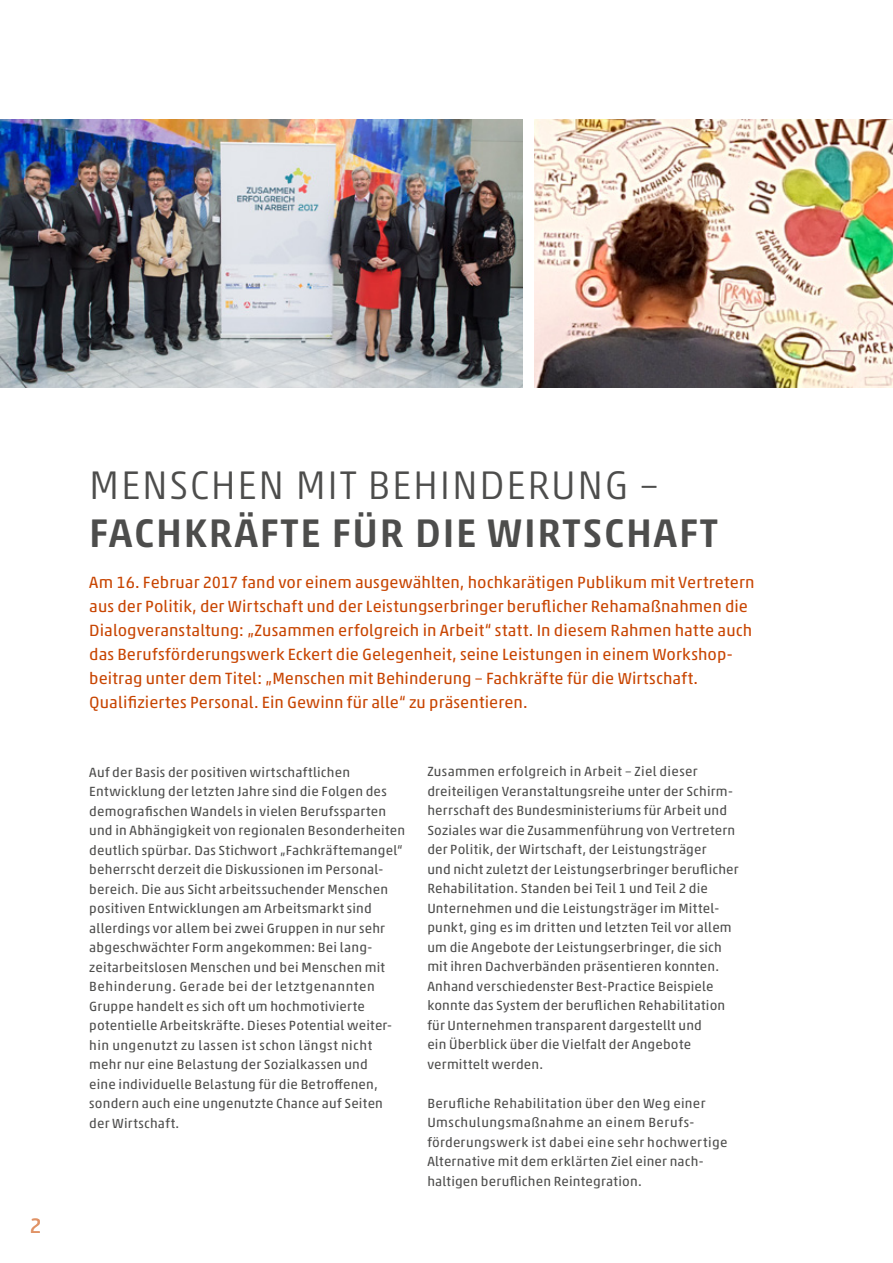
<style>
.page{position:relative;width:893px;height:1263px;background:#fff}
.page>*{position:absolute;margin:0;border:0;box-sizing:border-box;transform-origin:0 0}
.t1{font:500 40.5px "Akko Pro";letter-spacing:.04em;color:#4d4d4c}
.t2{font:300 40.5px "Akko Pro";letter-spacing:.04em;color:#4d4d4c}
.t3{font:21px "Akko Pro";color:#e09366}
.t4{font:16.5px/24px "Akko Pro";letter-spacing:.005em;color:#c84502}
.t5{font:13.5px/19.5px "Akko Pro";letter-spacing:.015em;color:#4d4d4c}
</style>
<div class="page">
<img style="left:534px;top:119px;width:359px;height:269px">
<img style="left:0;top:119px;width:523px;height:269px">
<h2 class="t3" style="left:30px;top:1213px;width:13px">2</h2>
<h1 class="t2" style="left:89px;top:461px;width:571px">MENSCHEN MIT BEHINDERUNG –</h1>
<h1 class="t1" style="left:89px;top:508px;width:630px">FACHKRÄFTE FÜR DIE WIRTSCHAFT</h1>
<p class="t4" style="left:89px;top:570px;width:667px">Am 16. Februar 2017 fand vor einem ausgewählten, hochkarätigen Publikum mit Vertretern aus der Politik, der Wirtschaft und der Leistungserbringer beruflicher Rehamaßnahmen die Dialogveranstaltung: „Zusammen erfolgreich in Arbeit“ statt. In diesem Rahmen hatte auch das Berufsförderungswerk Eckert die Gelegenheit, seine Leistungen in einem Workshop&shy;beitrag unter dem Titel: „Menschen mit Behinderung – Fachkräfte für die Wirtschaft.<br>Qualifiziertes Personal. Ein Gewinn für alle“ zu präsentieren.</p>
<p class="t5" style="left:89px;top:762px;width:317px">Auf der Basis der positiven wirtschaftlichen Entwicklung der letzten Jahre sind die Folgen des demografischen Wandels in vielen Berufssparten und in Abhängigkeit von regionalen Besonderheiten deutlich spürbar. Das Stichwort „Fachkräftemangel“ beherrscht derzeit die Diskussionen im Personal&shy;bereich. Die aus Sicht arbeitssuchender Menschen positiven Entwicklungen am Arbeitsmarkt sind allerdings vor allem bei zwei Gruppen in nur sehr abgeschwächter Form angekommen: Bei lang&shy;zeitarbeitslosen Menschen und bei Menschen mit Behinderung. Gerade bei der letztgenannten Gruppe handelt es sich oft um hochmotivierte potentielle Arbeitskräfte. Dieses Potential weiter&shy;hin ungenutzt zu lassen ist schon längst nicht mehr nur eine Belastung der Sozialkassen und<br>eine individuelle Belastung für die Betroffenen, sondern auch eine ungenutzte Chance auf Seiten der Wirtschaft.</p>
<p class="t5" style="left:427px;top:762px;width:313px">Zusammen erfolgreich in Arbeit – Ziel dieser dreiteiligen Veranstaltungsreihe unter der Schirm&shy;herrschaft des Bundesministeriums für Arbeit und Soziales war die Zusammenführung von Vertretern der Politik, der Wirtschaft, der Leistungsträger<br>und nicht zuletzt der Leistungserbringer beruflicher Rehabilitation. Standen bei Teil 1 und Teil 2 die Unternehmen und die Leistungsträger im Mittel&shy;punkt, ging es im dritten und letzten Teil vor allem um die Angebote der Leistungserbringer, die sich mit ihren Dachverbänden präsentieren konnten.<br>Anhand verschiedenster Best-Practice Beispiele konnte das System der beruflichen Rehabilitation für Unternehmen transparent dargestellt und<br>ein Überblick über die Vielfalt der Angebote vermittelt werden.</p>
<p class="t5" style="left:427px;top:1093px;width:302px">Berufliche Rehabilitation über den Weg einer Umschulungsmaßnahme an einem Berufs&shy;förderungswerk ist dabei eine sehr hochwertige Alternative mit dem erklärten Ziel einer nach&shy;haltigen beruflichen Reintegration.</p>
</div>
